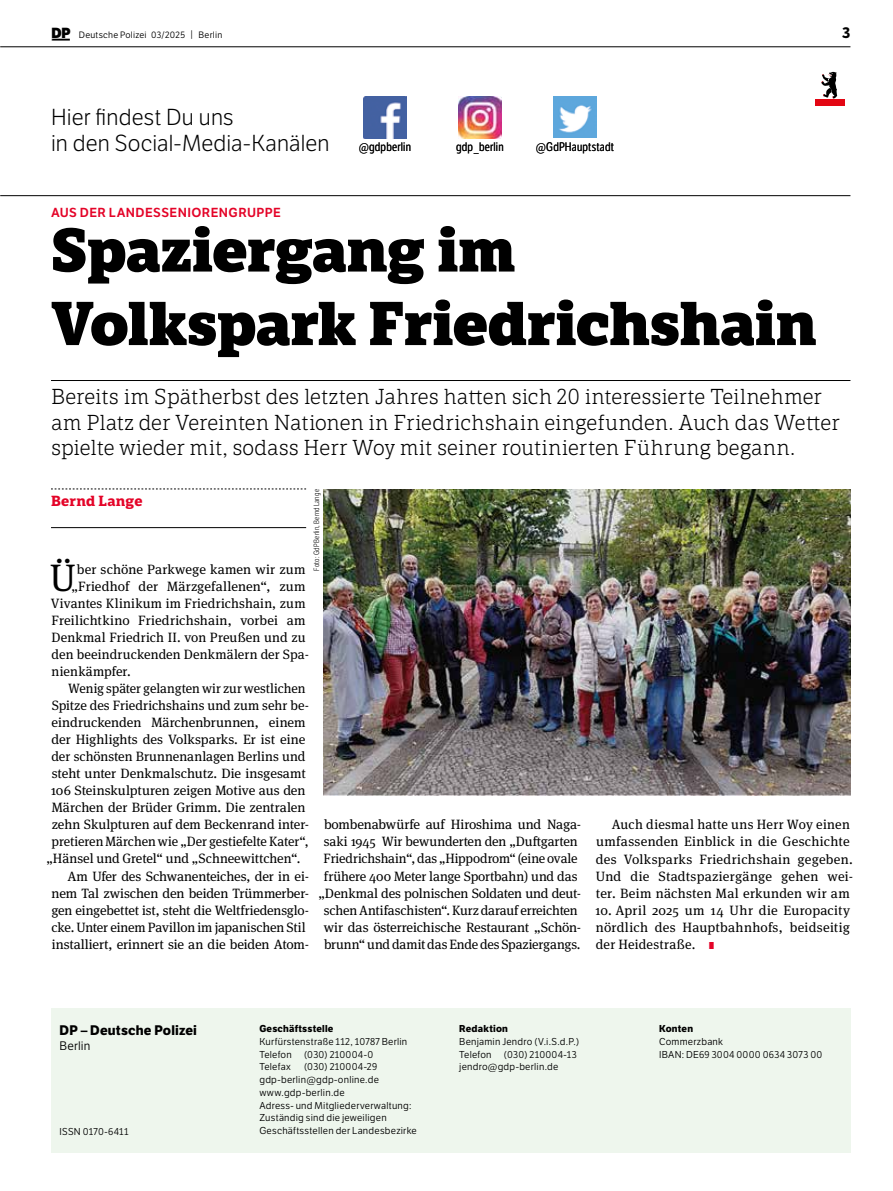
<style>
.page{position:relative;width:893px;height:1191px;background:#fff}
.page>*{position:absolute;margin:0;border:0;box-sizing:border-box;transform-origin:0 0}
.t1{font:800 60px/73.5px "LFT Etica Sheriff";letter-spacing:-.01em;color:#000}
.t2{font:38.25px "Meta Serif Pro";color:#000}
.t3{font:22.5px/25.5px "LFT Etica Lt";letter-spacing:.01em;color:#000}
.t4{font:300 21px/25.5px "LFT Etica Sheriff";letter-spacing:-.01em;color:#000}
.t5{font:700 15px "LFT Etica";color:#000}
.t6{font:700 14.25px "LFT Etica Sheriff";letter-spacing:.015em;color:#e40428}
.t7{font:13.5px/17px "Meta Serif Pro";color:#000;text-align:center}
.t8{font:13.5px/17px "Meta Serif Pro";letter-spacing:.02em;color:#000}
.t9{font:700 13.5px "LFT Etica";letter-spacing:.015em;color:#000}
.t10{font:12.75px "LFT Etica SB";letter-spacing:.03em;color:#e40428}
.t11{font:12px "LFT Etica Condensed";letter-spacing:.015em;color:#000}
.t12{font:12px "LFT Etica Bk";letter-spacing:.02em;color:#000}
.t13{font:9.75px/12.8px "LFT Etica Bk";letter-spacing:.025em;color:#000}
.t14{font:700 9.75px "LFT Etica";letter-spacing:.025em;color:#000}
.t15{font:9px "LFT Etica Bk";letter-spacing:.025em;color:#000}
.t16{font:300 7.5px "LFT Etica Condensed";letter-spacing:.025em;color:#000}
.s1{font-family:"LFT Etica XB";font-size:14.25px}
.s2{font-size:9.3px}
.s3{font-family:"LFT Etica XB";font-size:9.75px;color:#e40428}
</style>
<div class="page">
<hr style="left:0;top:195px;width:850px;height:1px;background:#000">
<hr style="left:0;top:47px;width:850px;height:1px;background:#000">
<svg style="left:52px;top:39px;width:18px;height:2px"></svg>
<div style="left:815px;top:99px;width:30px;height:7px;background:#e30613"></div>
<svg style="left:821px;top:72px;width:16px;height:27px"></svg>
<hr style="left:51px;top:380px;width:799px;height:1px;background:#000">
<svg style="left:51px;top:489px;width:255px;height:1px"></svg>
<hr style="left:51px;top:527px;width:255px;height:1px;background:#000">
<img style="left:323px;top:489px;width:528px;height:306px">
<div style="left:51px;top:1008px;width:799px;height:144px;background:#eef6ed"></div>
<img style="left:364px;top:96px;width:42px;height:43px">
<img style="left:459px;top:96px;width:42px;height:43px">
<img style="left:554px;top:97px;width:42px;height:41px">
<p class="t15" style="left:52px;top:29px;width:172px"><span class="s1">DP</span> Deutsche Polizei 03/2025 <span class="s2">|</span> Berlin</p>
<p class="t5" style="left:842px;top:23px;width:10px">3</p>
<h3 class="t3" style="left:51px;top:106px;width:280px">Hier findest Du uns<br>in den Social-Media-Kanälen</h3>
<p class="t11" style="left:359px;top:140px;width:54px">@gdpberlin</p>
<p class="t11" style="left:456px;top:140px;width:49px">gdp_berlin</p>
<p class="t11" style="left:536px;top:140px;width:80px">@GdPHauptstadt</p>
<p class="t10" style="left:51px;top:205px;width:231px">AUS DER LANDESSENIORENGRUPPE</p>
<h1 class="t1" style="left:51px;top:214px;width:767px">Spaziergang im<br>Volkspark Friedrichshain</h1>
<p class="t4" style="left:51px;top:384px;width:790px">Bereits im Spätherbst des letzten Jahres hatten sich 20 interessierte Teilnehmer am Platz der Vereinten Nationen in Friedrichshain eingefunden. Auch das Wetter spielte wieder mit, sodass Herr Woy mit seiner routinierten Führung begann.</p>
<p class="t6" style="left:51px;top:492px;width:93px">Bernd Lange</p>
<p class="t16" style="left:312px;top:570px;width:83px;rotate:-90deg">Foto: GdP Berlin, Bernd Lange</p>
<h2 class="t2" style="left:50px;top:550px;width:28px">Ü</h2>
<p class="t7" style="left:77px;top:560px;width:230px">ber schöne Parkwege kamen wir zum</p>
<p class="t7" style="left:71px;top:577px;width:236px">„Friedhof der Märzgefallenen“, zum</p>
<p class="t8" style="left:51px;top:594px;width:256px">Vivantes Klinikum im Friedrichshain, zum</p>
<p class="t7" style="left:51px;top:611px;width:256px">Freilichtkino Friedrichshain, vorbei am</p>
<p class="t7" style="left:51px;top:628px;width:256px">Denkmal Friedrich II. von Preußen und zu</p>
<p class="t7" style="left:52px;top:645px;width:259px">den beeindruckenden Denkmälern der Spa-</p>
<p class="t7" style="left:52px;top:662px;width:81px">nienkämpfer.</p>
<p class="t7" style="left:68px;top:679px;width:239px">Wenig später gelangten wir zur westlichen</p>
<p class="t7" style="left:52px;top:696px;width:259px">Spitze des Friedrichshains und zum sehr be-</p>
<p class="t7" style="left:52px;top:713px;width:256px">eindruckenden Märchenbrunnen, einem</p>
<p class="t7" style="left:52px;top:730px;width:255px">der Highlights des Volksparks. Er ist eine</p>
<p class="t7" style="left:52px;top:747px;width:256px">der schönsten Brunnenanlagen Berlins und</p>
<p class="t7" style="left:52px;top:764px;width:256px">steht unter Denkmalschutz. Die insgesamt</p>
<p class="t7" style="left:51px;top:781px;width:256px">106 Steinskulpturen zeigen Motive aus den</p>
<p class="t7" style="left:52px;top:798px;width:255px">Märchen der Brüder Grimm. Die zentralen</p>
<p class="t7" style="left:52px;top:815px;width:259px">zehn Skulpturen auf dem Beckenrand inter-</p>
<p class="t7" style="left:52px;top:832px;width:259px">pretieren Märchen wie „Der gestiefelte Kater“,</p>
<p class="t7" style="left:46px;top:849px;width:255px">„Hänsel und Gretel“ und „Schneewittchen“.</p>
<p class="t7" style="left:67px;top:866px;width:243px">Am Ufer des Schwanenteiches, der in ei-</p>
<p class="t7" style="left:52px;top:883px;width:259px">nem Tal zwischen den beiden Trümmerber-</p>
<p class="t7" style="left:51px;top:900px;width:259px">gen eingebettet ist, steht die Weltfriedensglo-</p>
<p class="t7" style="left:52px;top:917px;width:256px">cke. Unter einem Pavillon im japanischen Stil</p>
<p class="t7" style="left:52px;top:934px;width:259px">installiert, erinnert sie an die beiden Atom-</p>
<p class="t7" style="left:319px;top:815px;width:264px">bombenabwürfe auf Hiroshima und Naga&shy;saki 1945 Wir bewunderten den „Duftgarten Friedrichshain“, das „Hippodrom“ (eine ovale frühere 400 Meter lange Sportbahn) und das „Denkmal des polnischen Soldaten und deut&shy;schen Antifaschisten“. Kurz darauf erreichten wir das österreichische Restaurant „Schön&shy;brunn“ und damit das Ende des Spaziergangs.</p>
<p class="t8" style="left:596px;top:815px;width:259px;text-indent:16px">Auch diesmal hatte uns Herr Woy einen umfassenden Einblick in die Geschichte des Volksparks Friedrichshain gegeben.<br>Und die Stadtspaziergänge gehen wei&shy;ter. Beim nächsten Mal erkunden wir am</p>
<p class="t7" style="left:595px;top:900px;width:257px;text-align:justify">10. April 2025 um 14 Uhr die Europacity nördlich des Hauptbahnhofs, beidseitig der Heidestraße. <span class="s3">I</span></p>
<p class="t9" style="left:60px;top:1021px;width:139px">DP – Deutsche Polizei</p>
<p class="t12" style="left:60px;top:1038px;width:33px">Berlin</p>
<p class="t13" style="left:60px;top:1125px;width:71px">ISSN 0170-6411</p>
<p class="t14" style="left:259px;top:1022px;width:76px">Geschäftsstelle</p>
<p class="t13" style="left:259px;top:1035px;width:149px">Kurfürstenstraße 112, 10787 Berlin<br>Telefon</p>
<p class="t13" style="left:304px;top:1048px;width:71px">(030) 210004-0</p>
<p class="t13" style="left:259px;top:1060px;width:33px">Telefax</p>
<p class="t13" style="left:259px;top:1060px;width:159px;text-indent:45px">(030) 210004-29 gdp-berlin@gdp-online.de www.gdp-berlin.de<br>Adress- und Mitgliederverwaltung:<br>Zuständig sind die jeweiligen<br>Geschäftsstellen der Landesbezirke</p>
<p class="t14" style="left:459px;top:1022px;width:50px">Redaktion</p>
<p class="t13" style="left:459px;top:1035px;width:121px">Benjamin Jendro (V.i.S.d.P.)<br>Telefon</p>
<p class="t13" style="left:459px;top:1048px;width:119px;text-indent:45px">(030) 210004-13 jendro@gdp-berlin.de</p>
<p class="t14" style="left:659px;top:1022px;width:35px">Konten</p>
<p class="t13" style="left:659px;top:1035px;width:165px">Commerzbank<br>IBAN: DE69 3004 0000 0634 3073 00</p>
</div>
